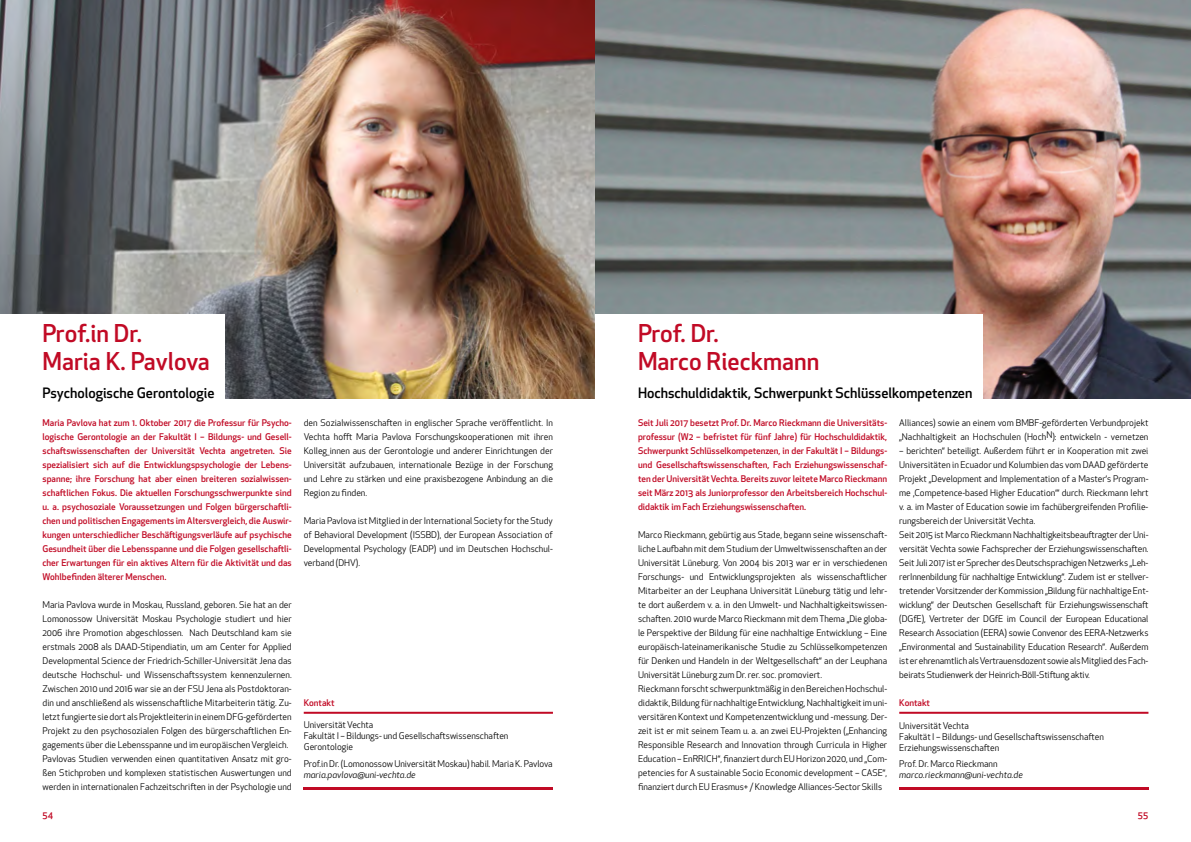
<style>
.page{position:relative;width:1191px;height:842px;background:#fff}
.page>*{position:absolute;margin:0;border:0;box-sizing:border-box;transform-origin:0 0}
.t1{font:500 24px/28px "Apex New";color:#c10a25}
.t2{font:500 14px "Apex New";color:#000}
.t3{font:9px/14px "Apex New";color:#000}
.t4{font:500 9px/14px "Apex New";color:#c10a25;text-align:justify}
.t5{font:italic 9px "Apex New";color:#000}
</style>
<div class="page">
<hr style="left:304px;top:712px;width:249px;height:2px;background:#c10a25">
<img style="left:0;top:0;width:1191px;height:398px">
<div style="left:0;top:314px;width:224px;height:86px;background:#fff"></div>
<hr style="left:304px;top:788px;width:249px;height:2px;background:#c10a25">
<div style="left:595px;top:314px;width:387px;height:90px;background:#fff"></div>
<hr style="left:899px;top:712px;width:249px;height:2px;background:#c10a25">
<hr style="left:899px;top:788px;width:249px;height:2px;background:#c10a25">
<h1 class="t1" style="left:43px;top:319px;width:169px">Prof.in Dr.<br>Maria K. Pavlova</h1>
<h2 class="t2" style="left:43px;top:384px;width:173px">Psychologische Gerontologie</h2>
<p class="t4" style="left:43px;top:416px;width:251px">Maria Pavlova hat zum 1. Oktober 2017 die Professur für Psycho&shy;logische Gerontologie an der Fakultät I – Bildungs- und Gesell&shy;schaftswissenschaften der Universität Vechta angetreten. Sie spezialisiert sich auf die Entwicklungspsychologie der Lebens&shy;spanne; ihre Forschung hat aber einen breiteren sozialwissen&shy;schaftlichen Fokus. Die aktuellen Forschungsschwerpunkte sind u. a. psychosoziale Voraussetzungen und Folgen bürgerschaftli&shy;chen und politischen Engagements im Altersvergleich, die Auswir&shy;kungen unterschiedlicher Beschäftigungsverläufe auf psychische Gesundheit über die Lebensspanne und die Folgen gesellschaftli&shy;cher Erwartungen für ein aktives Altern für die Aktivität und das Wohlbefinden älterer Menschen.</p>
<p class="t3" style="left:43px;top:598px;width:251px">Maria Pavlova wurde in Moskau, Russland, geboren. Sie hat an der Lomonossow Universität Moskau Psychologie studiert und hier 2006 ihre Promotion abgeschlossen. Nach Deutschland kam sie erstmals 2008 als DAAD-Stipendiatin, um am Center for Applied Developmental Science der Friedrich-Schiller-Universität Jena das deutsche Hochschul- und Wissenschaftssystem kennenzulernen.<br>Zwischen 2010 und 2016 war sie an der FSU Jena als Postdoktoran&shy;din und anschließend als wissenschaftliche Mitarbeiterin tätig. Zu&shy;letzt fungierte sie dort als Projektleiterin in einem DFG-geförderten Projekt zu den psychosozialen Folgen des bürgerschaftlichen En&shy;gagements über die Lebensspanne und im europäischen Vergleich.<br>Pavlovas Studien verwenden einen quantitativen Ansatz mit gro&shy;ßen Stichproben und komplexen statistischen Auswertungen und werden in internationalen Fachzeitschriften in der Psychologie und</p>
<p class="t3" style="left:304px;top:416px;width:251px;text-align:justify">den Sozialwissenschaften in englischer Sprache veröffentlicht. In Vechta hofft Maria Pavlova Forschungskooperationen mit ihren Kolleg_innen aus der Gerontologie und anderer Einrichtungen der Universität aufzubauen, internationale Bezüge in der Forschung und Lehre zu stärken und eine praxisbezogene Anbindung an die Region zu finden.</p>
<p class="t3" style="left:304px;top:514px;width:251px;text-align:justify">Maria Pavlova ist Mitglied in der International Society for the Study of Behavioral Development (ISSBD), der European Association of Developmental Psychology (EADP) und im Deutschen Hochschul&shy;verband (DHV).</p>
<p class="t4" style="left:304px;top:696px;width:32px">Kontakt</p>
<p class="t3" style="left:304px;top:720px;width:206px;line-height:11px">Universität Vechta<br>Fakultät I – Bildungs- und Gesellschaftswissenschaften<br>Gerontologie</p>
<p class="t3" style="left:304px;top:757px;width:250px">Prof.in Dr. (Lomonossow Universität Moskau) habil. Maria K. Pavlova</p>
<p class="t5" style="left:304px;top:769px;width:114px">maria.pavlova@uni-vechta.de</p>
<h1 class="t1" style="left:638px;top:319px;width:183px">Prof. Dr.<br>Marco Rieckmann</h1>
<h2 class="t2" style="left:638px;top:384px;width:336px">Hochschuldidaktik, Schwerpunkt Schlüsselkompetenzen</h2>
<p class="t4" style="left:638px;top:416px;width:251px">Seit Juli 2017 besetzt Prof. Dr. Marco Rieckmann die Universitäts&shy;professur (W2 – befristet für fünf Jahre) für Hochschuldidaktik, Schwerpunkt Schlüsselkompetenzen, in der Fakultät I – Bildungs&shy;und Gesellschaftswissenschaften, Fach Erziehungswissenschaf&shy;ten der Universität Vechta. Bereits zuvor leitete Marco Rieckmann seit März 2013 als Juniorprofessor den Arbeitsbereich Hochschul&shy;didaktik im Fach Erziehungswissenschaften.</p>
<p class="t3" style="left:638px;top:528px;width:251px">Marco Rieckmann, gebürtig aus Stade, begann seine wissenschaft&shy;liche Laufbahn mit dem Studium der Umweltwissenschaften an der Universität Lüneburg. Von 2004 bis 2013 war er in verschiedenen Forschungs- und Entwicklungsprojekten als wissenschaftlicher Mitarbeiter an der Leuphana Universität Lüneburg tätig und lehr&shy;te dort außerdem v. a. in den Umwelt- und Nachhaltigkeitswissen&shy;schaften. 2010 wurde Marco Rieckmann mit dem Thema „Die globa&shy;le Perspektive der Bildung für eine nachhaltige Entwicklung – Eine europäisch-lateinamerikanische Studie zu Schlüsselkompetenzen für Denken und Handeln in der Weltgesellschaft“ an der Leuphana Universität Lüneburg zum Dr. rer. soc. promoviert.<br>Rieckmann forscht schwerpunktmäßig in den Bereichen Hochschul&shy;didaktik, Bildung für nachhaltige Entwicklung, Nachhaltigkeit im uni&shy;versitären Kontext und Kompetenzentwicklung und -messung. Der&shy;zeit ist er mit seinem Team u. a. an zwei EU-Projekten („Enhancing Responsible Research and Innovation through Curricula in Higher Education – EnRRICH“, finanziert durch EU Horizon 2020, und „Com&shy;petencies for A sustainable Socio Economic development – CASE“, finanziert durch EU Erasmus+ / Knowledge Alliances-Sector Skills</p>
<p class="t3" style="left:899px;top:416px;width:251px">Alliances) sowie an einem vom BMBF-geförderten Verbundprojekt „Nachhaltigkeit an Hochschulen (HochN): entwickeln - vernetzen</p>
<p class="t3" style="left:899px;top:444px;width:251px">– berichten“ beteiligt. Außerdem führt er in Kooperation mit zwei Universitäten in Ecuador und Kolumbien das vom DAAD geförderte Projekt „Development and Implementation of a Master‘s Program&shy;me ‚Competence-based Higher Education‘“ durch. Rieckmann lehrt v. a. im Master of Education sowie im fachübergreifenden Profilie&shy;rungsbereich der Universität Vechta.<br>Seit 2015 ist Marco Rieckmann Nachhaltigkeitsbeauftragter der Uni&shy;versität Vechta sowie Fachsprecher der Erziehungswissenschaften.<br>Seit Juli 2017 ist er Sprecher des Deutschsprachigen Netzwerks „Leh&shy;rerInnenbildung für nachhaltige Entwicklung“. Zudem ist er stellver&shy;tretender Vorsitzender der Kommission „Bildung für nachhaltige Ent&shy;wicklung“ der Deutschen Gesellschaft für Erziehungswissenschaft (DGfE), Vertreter der DGfE im Council der European Educational Research Association (EERA) sowie Convenor des EERA-Netzwerks „Environmental and Sustainability Education Research“. Außerdem ist er ehrenamtlich als Vertrauensdozent sowie als Mitglied des Fach&shy;beirats Studienwerk der Heinrich-Böll-Stiftung aktiv.</p>
<p class="t4" style="left:899px;top:696px;width:32px">Kontakt</p>
<p class="t3" style="left:899px;top:720px;width:206px;line-height:11px">Universität Vechta<br>Fakultät I – Bildungs- und Gesellschaftswissenschaften<br>Erziehungswissenschaften</p>
<p class="t3" style="left:899px;top:757px;width:100px">Prof. Dr. Marco Rieckmann</p>
<p class="t5" style="left:899px;top:769px;width:125px">marco.rieckmann@uni-vechta.de</p>
<p class="t4" style="left:43px;top:808px;width:12px">54</p>
<p class="t4" style="left:1138px;top:808px;width:12px">55</p>
</div>
